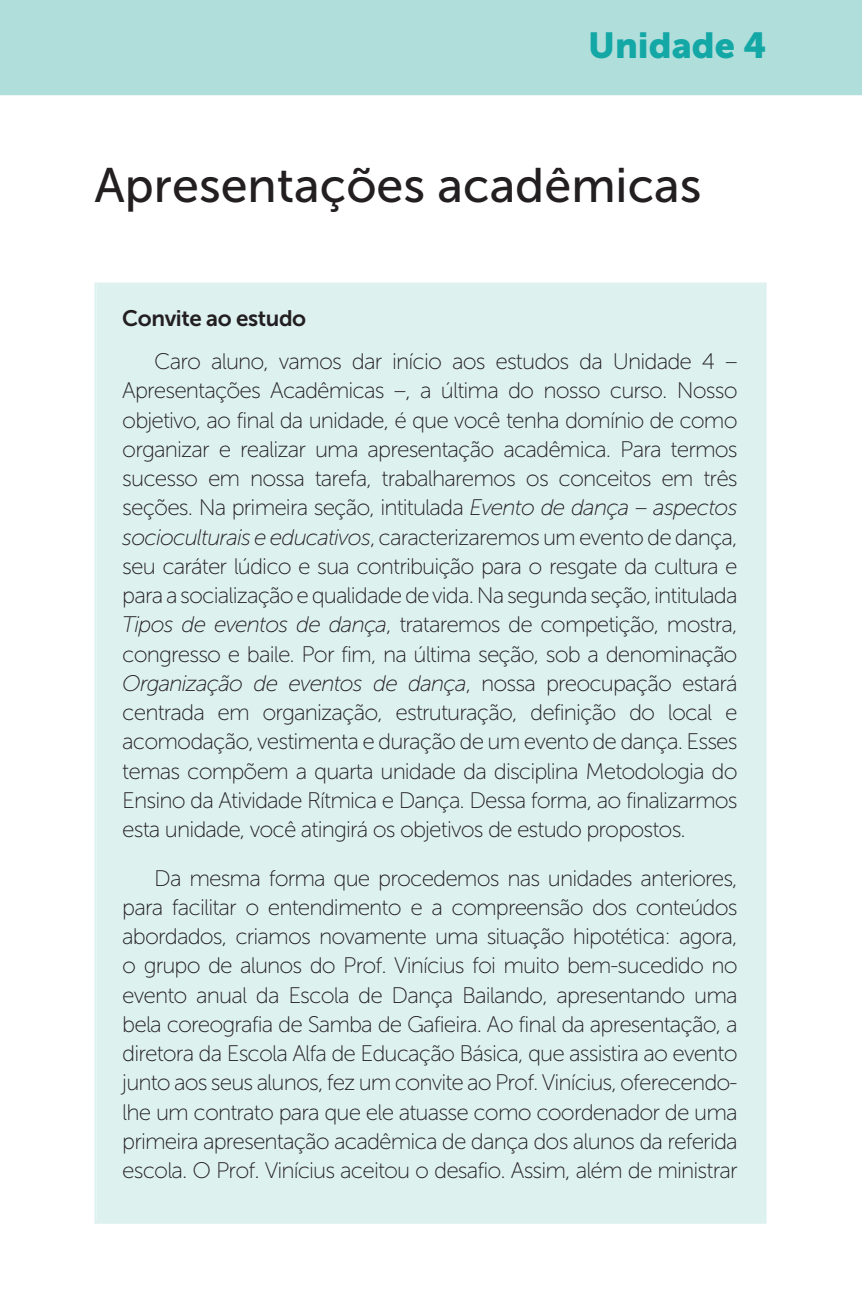
<style>
.page{position:relative;width:862px;height:1307px;background:#fff}
.page>*{position:absolute;margin:0;border:0;box-sizing:border-box;transform-origin:0 0}
.t1{font:48.38px "Museo Sans 500";color:#231f20}
.t2{font:36px "Museo Sans 900";color:#13a7a5}
.t3{font:22.5px/29.2px "Museo Sans 100";letter-spacing:-.04em;color:#231f20;text-align:justify}
.t4{font:22.28px "Museo Sans 700";letter-spacing:-.02em;color:#231f20}
.s1{font-style:italic}
</style>
<div class="page">
<div style="left:0;top:0;width:861px;height:95px;background:#afdedb"></div>
<div style="left:94px;top:282px;width:672px;height:941px;background:#ddf1ef"></div>
<h2 class="t2" style="left:588px;top:25px;width:180px">Unidade 4</h2>
<h1 class="t1" style="left:94px;top:158px;width:608px">Apresentações acadêmicas</h1>
<p class="t4" style="left:122px;top:306px;width:185px">Convite ao estudo</p>
<p class="t3" style="left:122px;top:347px;width:616px;text-indent:32px">Caro aluno, vamos dar início aos estudos da Unidade 4 – Apresentações Acadêmicas –, a última do nosso curso. Nosso objetivo, ao final da unidade, é que você tenha domínio de como organizar e realizar uma apresentação acadêmica. Para termos sucesso em nossa tarefa, trabalharemos os conceitos em três seções. Na primeira seção, intitulada <span class="s1">Evento de dança – aspectos socioculturais e educativos</span>, caracterizaremos um evento de dança, seu caráter lúdico e sua contribuição para o resgate da cultura e para a socialização e qualidade de vida. Na segunda seção, intitulada <span class="s1">Tipos de eventos de dança</span>, trataremos de competição, mostra, congresso e baile. Por fim, na última seção, sob a denominação <span class="s1">Organização de eventos de dança</span>, nossa preocupação estará centrada em organização, estruturação, definição do local e acomodação, vestimenta e duração de um evento de dança. Esses temas compõem a quarta unidade da disciplina Metodologia do Ensino da Atividade Rítmica e Dança. Dessa forma, ao finalizarmos esta unidade, você atingirá os objetivos de estudo propostos.</p>
<p class="t3" style="left:122px;top:863px;width:616px;text-indent:32px">Da mesma forma que procedemos nas unidades anteriores, para facilitar o entendimento e a compreensão dos conteúdos abordados, criamos novamente uma situação hipotética: agora, o grupo de alunos do Prof. Vinícius foi muito bem-sucedido no evento anual da Escola de Dança Bailando, apresentando uma bela coreografia de Samba de Gafieira. Ao final da apresentação, a diretora da Escola Alfa de Educação Básica, que assistira ao evento junto aos seus alunos, fez um convite ao Prof. Vinícius, oferecendo&shy;lhe um contrato para que ele atuasse como coordenador de uma primeira apresentação acadêmica de dança dos alunos da referida escola. O Prof. Vinícius aceitou o desafio. Assim, além de ministrar</p>
</div>
